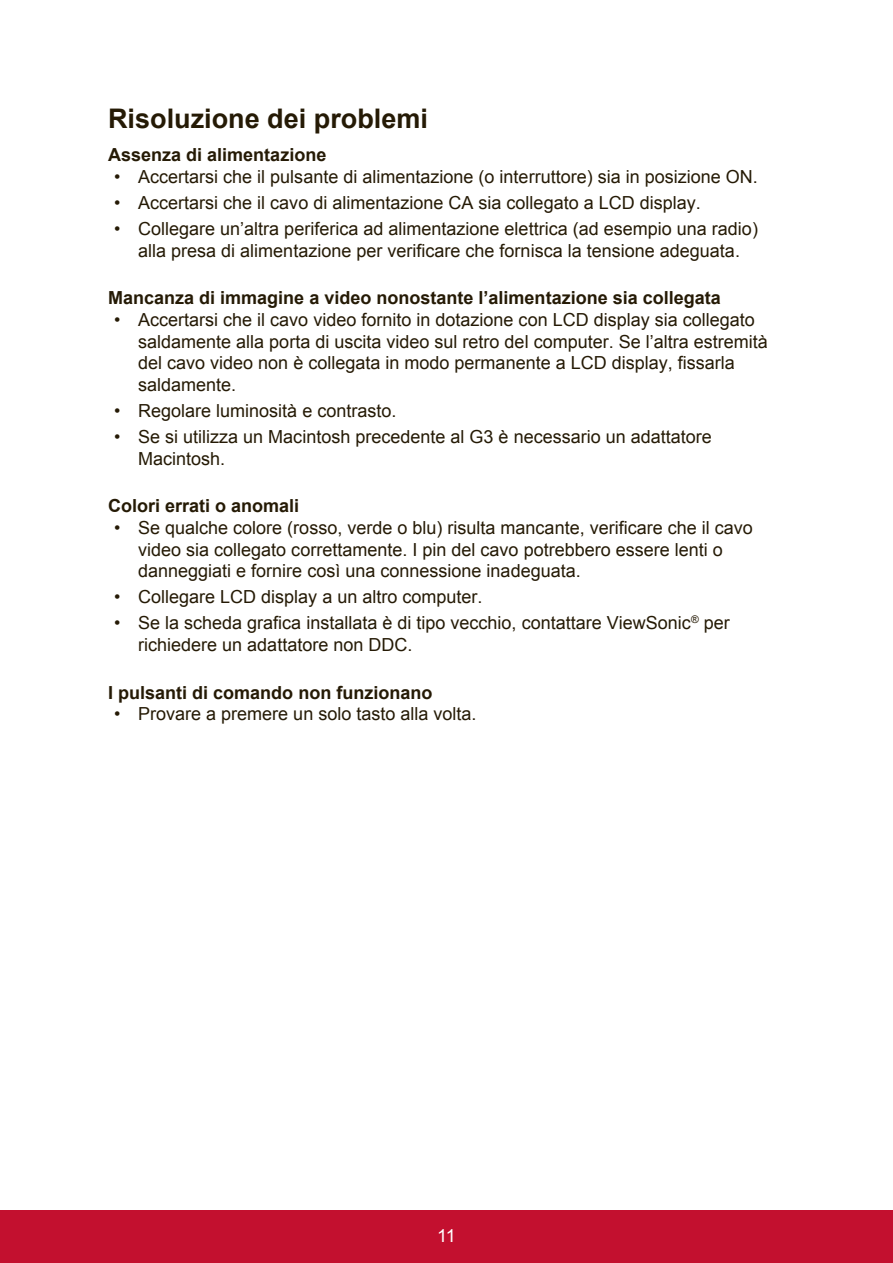
<style>
.page{position:relative;width:893px;height:1263px;background:#fff}
.page>*{position:absolute;margin:0;border:0;box-sizing:border-box;transform-origin:0 0}
.t1{font:700 27px "Arial";color:#251a05}
.t2{font:18px/21.6px "Arial";color:#251a05}
.t3{font:700 18px "Arial";color:#251a05}
.t4{font:18px "Arial";color:#fff}
</style>
<div class="page">
<div style="left:0;top:1210px;width:892px;height:53px;background:#c3102f"></div>
<h1 class="t1" style="left:108px;top:100px;width:321px">Risoluzione dei problemi</h1>
<p class="t3" style="left:108px;top:143px;width:220px">Assenza di alimentazione</p>
<p class="t2" style="left:114px;top:166px;width:645px">• Accertarsi che il pulsante di alimentazione (o interruttore) sia in posizione ON.</p>
<p class="t2" style="left:114px;top:192px;width:588px">• Accertarsi che il cavo di alimentazione CA sia collegato a LCD display.</p>
<p class="t2" style="left:114px;top:218px;width:645px;text-align:center">• Collegare un’altra periferica ad alimentazione elettrica (ad esempio una radio) alla presa di alimentazione per verificare che fornisca la tensione adeguata.</p>
<p class="t3" style="left:108px;top:286px;width:614px">Mancanza di immagine a video nonostante l’alimentazione sia collegata</p>
<p class="t2" style="left:138px;top:309px;width:631px;text-indent:-24px">• Accertarsi che il cavo video fornito in dotazione con LCD display sia collegato saldamente alla porta di uscita video sul retro del computer. Se l’altra estremità del cavo video non è collegata in modo permanente a LCD display, fissarla saldamente.</p>
<p class="t2" style="left:114px;top:400px;width:284px">• Regolare luminosità e contrasto.</p>
<p class="t2" style="left:138px;top:426px;width:575px;text-indent:-24px">• Se si utilizza un Macintosh precedente al G3 è necessario un adattatore<br>Macintosh.</p>
<p class="t3" style="left:108px;top:494px;width:193px">Colori errati o anomali</p>
<p class="t2" style="left:138px;top:517px;width:616px;text-indent:-24px">• Se qualche colore (rosso, verde o blu) risulta mancante, verificare che il cavo video sia collegato correttamente. I pin del cavo potrebbero essere lenti o danneggiati e fornire così una connessione inadeguata.</p>
<p class="t2" style="left:114px;top:586px;width:370px">• Collegare LCD display a un altro computer.</p>
<p class="t2" style="left:138px;top:612px;width:593px;text-indent:-24px">• Se la scheda grafica installata è di tipo vecchio, contattare ViewSonic<sup>®</sup> per richiedere un adattatore non DDC.</p>
<p class="t3" style="left:108px;top:680px;width:326px">I pulsanti di comando non funzionano</p>
<p class="t2" style="left:114px;top:703px;width:364px">• Provare a premere un solo tasto alla volta.</p>
<p class="t4" style="left:437px;top:1223px;width:20px">11</p>
</div>
